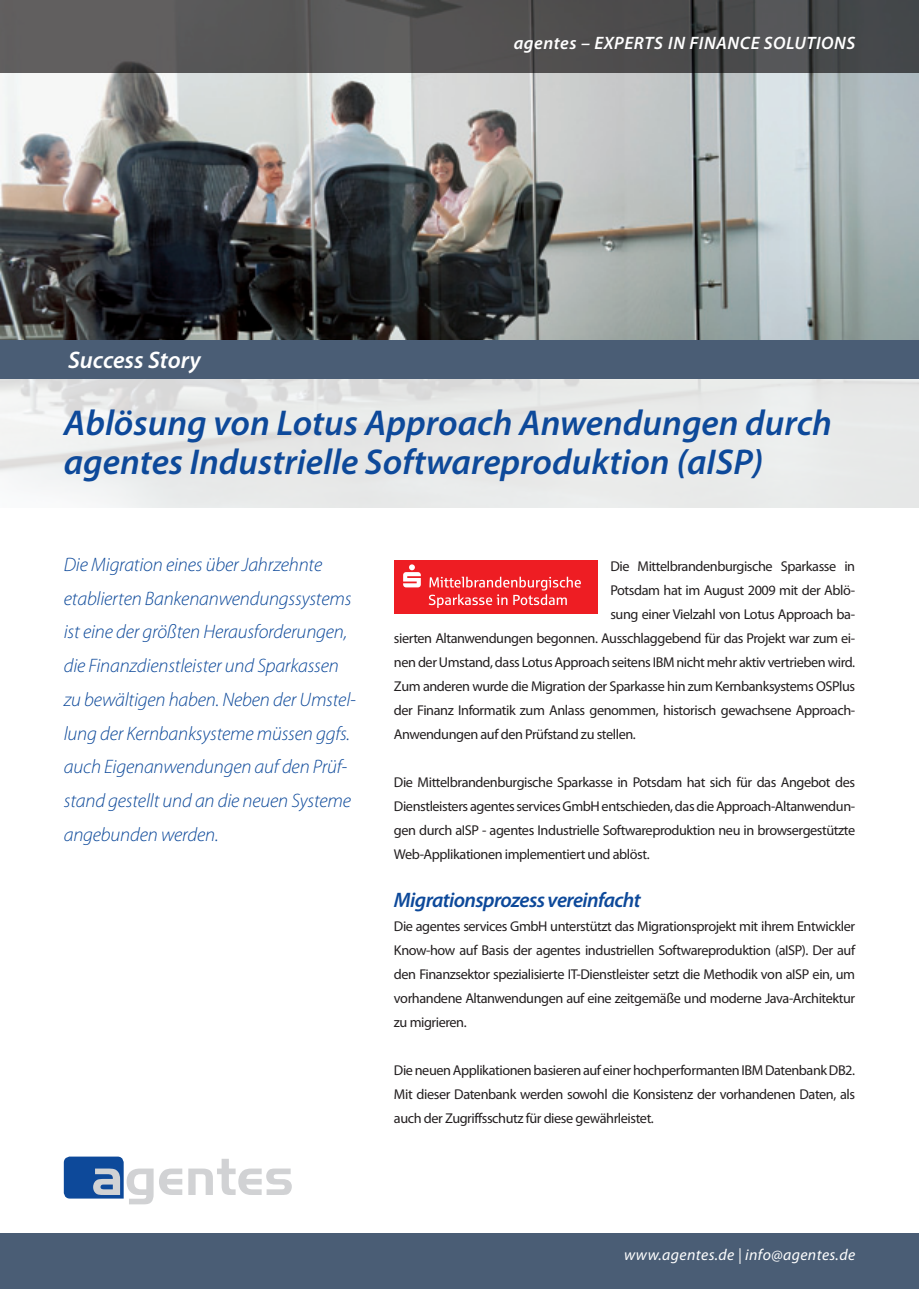
<style>
.page{position:relative;width:919px;height:1289px;background:#fff}
.page>*{position:absolute;margin:0;border:0;box-sizing:border-box;transform-origin:0 0}
.Headline_blau{font:italic 600 36px/39px "Myriad Pro";color:#0d499a}
.Subline_schwarz{font:italic 600 24px "Myriad Pro";color:#fff}
.Absatzüberschriften{font:italic 600 21px "Myriad Pro";letter-spacing:-.03em;color:#0d499a}
.Introtext{font:italic 300 19.5px/33.8px "Myriad Pro";letter-spacing:-.01em;color:#0d499a}
.t1{font:italic 600 18px "Myriad Pro";letter-spacing:.03em;color:#fff}
.t2{font:italic 15.75px "Myriad Pro";letter-spacing:.025em;color:#fff}
.t3{font:14.25px/24px "Myriad Pro";letter-spacing:-.03em;color:#231f20;text-align:justify}
</style>
<div class="page">
<img style="left:0;top:72px;width:918px;height:436px">
<svg style="left:0;top:0;width:918px;height:72px;background:#525253"></svg>
<svg style="left:0;top:378px;width:918px;height:129px;background:#e6e8e7"></svg>
<div style="left:0;top:340px;width:918px;height:38px;background:#4a5d75"></div>
<div style="left:0;top:1233px;width:918px;height:55px;background:#4a5d75"></div>
<svg style="left:188px;top:1159px;width:104px;height:35px"></svg>
<svg style="left:64px;top:1156px;width:118px;height:48px"></svg>
<div style="left:394px;top:561px;width:203px;height:53px;background:#ee1d23"></div>
<svg style="left:403px;top:564px;width:18px;height:23px"></svg>
<svg style="left:428px;top:576px;width:153px;height:32px"></svg>
<p class="Subline_schwarz" style="left:68px;top:345px;width:134px">Success Story</p>
<p class="t1" style="left:513px;top:32px;width:343px">agentes – EXPERTS IN FINANCE SOLUTIONS</p>
<p class="Headline_blau" style="left:64px;top:403px;width:769px">Ablösung von Lotus Approach Anwendungen durch agentes Industrielle Softwareproduktion (aISP)</p>
<p class="Introtext" style="left:64px;top:547px;width:294px">Die Migration eines über Jahrzehnte etablierten Bankenanwendungssystems ist eine der größten Herausforderungen, die Finanzdienstleister und Sparkassen zu bewältigen haben. Neben der Umstel&shy;lung der Kernbanksysteme müssen ggfs. auch Eigenanwendungen auf den Prüf&shy;stand gestellt und an die neuen Systeme angebunden werden.</p>
<p class="t3" style="left:610px;top:554px;width:246px">Die Mittelbrandenburgische Sparkasse in</p>
<p class="t3" style="left:610px;top:578px;width:246px">Potsdam hat im August 2009 mit der Ablö-</p>
<p class="t3" style="left:610px;top:602px;width:246px">sung einer Vielzahl von Lotus Approach ba-</p>
<p class="t3" style="left:394px;top:626px;width:462px">sierten Altanwendungen begonnen. Ausschlaggebend für das Projekt war zum ei-</p>
<p class="t3" style="left:394px;top:650px;width:462px">nen der Umstand, dass Lotus Approach seitens IBM nicht mehr aktiv vertrieben wird.</p>
<p class="t3" style="left:394px;top:674px;width:462px">Zum anderen wurde die Migration der Sparkasse hin zum Kernbanksystems OSPlus</p>
<p class="t3" style="left:394px;top:698px;width:462px">der Finanz Informatik zum Anlass genommen, historisch gewachsene Approach-</p>
<p class="t3" style="left:394px;top:722px;width:243px">Anwendungen auf den Prüfstand zu stellen.</p>
<p class="t3" style="left:394px;top:770px;width:462px">Die Mittelbrandenburgische Sparkasse in Potsdam hat sich für das Angebot des Dienstleisters agentes services GmbH entschieden, das die Approach-Altanwendun&shy;gen durch aISP - agentes Industrielle Softwareproduktion neu in browsergestützte Web-Applikationen implementiert und ablöst.</p>
<p class="Absatzüberschriften" style="left:394px;top:886px;width:248px">Migrationsprozess vereinfacht</p>
<p class="t3" style="left:394px;top:914px;width:462px">Die agentes services GmbH unterstützt das Migrationsprojekt mit ihrem Entwickler Know-how auf Basis der agentes industriellen Softwareproduktion (aISP). Der auf den Finanzsektor spezialisierte IT-Dienstleister setzt die Methodik von aISP ein, um vorhandene Altanwendungen auf eine zeitgemäße und moderne Java-Architektur zu migrieren.</p>
<p class="t3" style="left:394px;top:1058px;width:462px">Die neuen Applikationen basieren auf einer hochperformanten IBM Datenbank DB2.<br>Mit dieser Datenbank werden sowohl die Konsistenz der vorhandenen Daten, als auch der Zugriffsschutz für diese gewährleistet.</p>
<p class="t2" style="left:624px;top:1245px;width:232px">www.agentes.de | info@agentes.de</p>
</div>
